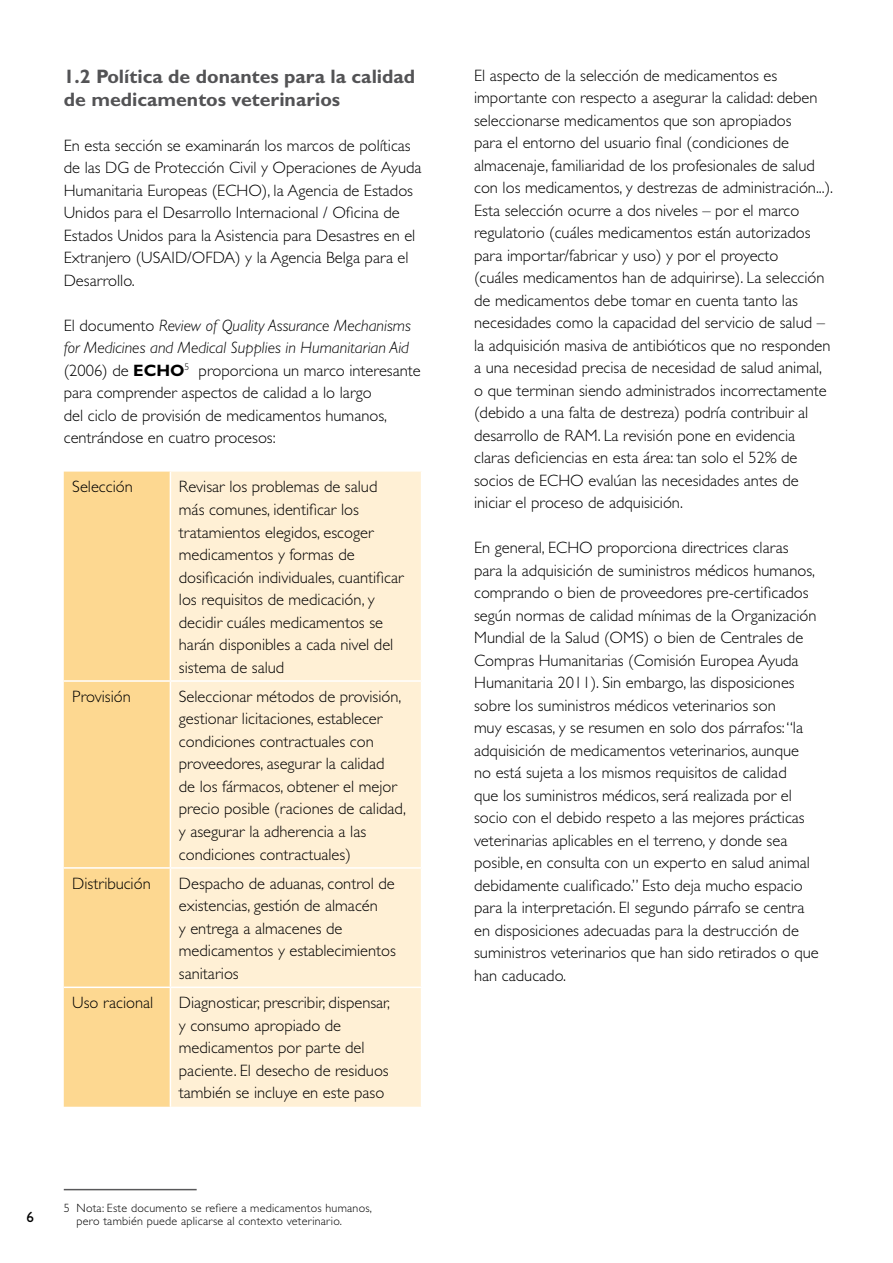
<style>
.page{position:relative;width:893px;height:1263px;background:#fff}
.page>*{position:absolute;margin:0;border:0;box-sizing:border-box;transform-origin:0 0}
.t1{font:700 19.5px/22.5px "Gill Sans";color:#535355}
.t2{font:300 16.5px/22.5px "Gill Sans";color:#000}
.t3{font:15px "Gill Sans";color:#000}
.t4{font:300 12px "Gill Sans";letter-spacing:.02em;color:#000}
.s1{font-style:italic}
.s2{font-weight:700}
</style>
<div class="page">
<div style="left:64px;top:472px;width:106px;height:635px;background:#fdd891"></div>
<div style="left:171px;top:472px;width:250px;height:635px;background:#fff0d5"></div>
<hr style="left:64px;top:680px;width:106px;height:2px;background:#fff">
<hr style="left:170px;top:680px;width:252px;height:2px;background:#fff">
<hr style="left:64px;top:867px;width:106px;height:2px;background:#fff">
<hr style="left:170px;top:867px;width:252px;height:2px;background:#fff">
<hr style="left:64px;top:986px;width:106px;height:2px;background:#fff">
<hr style="left:170px;top:986px;width:252px;height:2px;background:#fff">
<hr style="left:64px;top:1189px;width:133px;height:1px;background:#58585a">
<p class="t1" style="left:64px;top:65px;width:353px">1.2 Política de donantes para la calidad de medicamentos veterinarios</p>
<p class="t2" style="left:64px;top:134px;width:359px">En esta sección se examinarán los marcos de políticas de las DG de Protección Civil y Operaciones de Ayuda Humanitaria Europeas (ECHO), la Agencia de Estados Unidos para el Desarrollo Internacional / Oficina de Estados Unidos para la Asistencia para Desastres en el Extranjero (USAID/OFDA) y la Agencia Belga para el Desarrollo.</p>
<p class="t2" style="left:64px;top:314px;width:358px">El documento <span class="s1">Review of Quality Assurance Mechanisms for Medicines and Medical Supplies in Humanitarian Aid </span>(2006) de <span class="s2">EC HO</span> <sup>5</sup> proporciona un marco interesante para comprender aspectos de calidad a lo largo<br>del ciclo de provisión de medicamentos humanos, centrándose en cuatro procesos:</p>
<p class="t2" style="left:72px;top:476px;width:62px">Selección</p>
<p class="t2" style="left:179px;top:476px;width:226px">Revisar los problemas de salud más comunes, identificar los tratamientos elegidos, escoger medicamentos y formas de dosificación individuales, cuantificar los requisitos de medicación, y decidir cuáles medicamentos se harán disponibles a cada nivel del sistema de salud</p>
<p class="t2" style="left:72px;top:685px;width:60px">Provisión</p>
<p class="t2" style="left:179px;top:685px;width:229px">Seleccionar métodos de provisión, gestionar licitaciones, establecer condiciones contractuales con proveedores, asegurar la calidad<br>de los fármacos, obtener el mejor precio posible (raciones de calidad, y asegurar la adherencia a las condiciones contractuales)</p>
<p class="t2" style="left:72px;top:872px;width:80px">Distribución</p>
<p class="t2" style="left:179px;top:872px;width:219px">Despacho de aduanas, control de existencias, gestión de almacén<br>y entrega a almacenes de medicamentos y establecimientos sanitarios</p>
<p class="t2" style="left:72px;top:992px;width:82px">Uso racional</p>
<p class="t2" style="left:179px;top:992px;width:213px">Diagnosticar, prescribir, dispensar, y consumo apropiado de medicamentos por parte del paciente. El desecho de residuos también se incluye en este paso</p>
<p class="t4" style="left:64px;top:1201px;width:310px">5 Nota: Este documento se refiere a medicamentos humanos,</p>
<p class="t3" style="left:26px;top:1209px;width:9px">6</p>
<p class="t4" style="left:77px;top:1214px;width:267px">pero también puede aplicarse al contexto veterinario.</p>
<p class="t2" style="left:474px;top:64px;width:361px">El aspecto de la selección de medicamentos es importante con respecto a asegurar la calidad: deben seleccionarse medicamentos que son apropiados<br>para el entorno del usuario final (condiciones de almacenaje, familiaridad de los profesionales de salud con los medicamentos, y destrezas de administración...).<br>Esta selección ocurre a dos niveles – por el marco regulatorio (cuáles medicamentos están autorizados para importar/fabricar y uso) y por el proyecto<br>(cuáles medicamentos han de adquirirse). La selección de medicamentos debe tomar en cuenta tanto las necesidades como la capacidad del servicio de salud – la adquisición masiva de antibióticos que no responden a una necesidad precisa de necesidad de salud animal, o que terminan siendo administrados incorrectamente (debido a una falta de destreza) podría contribuir al desarrollo de RAM. La revisión pone en evidencia claras deficiencias en esta área: tan solo el 52% de socios de ECHO evalúan las necesidades antes de iniciar el proceso de adquisición.</p>
<p class="t2" style="left:474px;top:537px;width:346px">En general, ECHO proporciona directrices claras para la adquisición de suministros médicos humanos, comprando o bien de proveedores pre-certificados según normas de calidad mínimas de la Organización Mundial de la Salud (OMS) o bien de Centrales de Compras Humanitarias (Comisión Europea Ayuda Humanitaria 2011). Sin embargo, las disposiciones sobre los suministros médicos veterinarios son<br>muy escasas, y se resumen en solo dos párrafos: “la adquisición de medicamentos veterinarios, aunque no está sujeta a los mismos requisitos de calidad<br>que los suministros médicos, será realizada por el socio con el debido respeto a las mejores prácticas veterinarias aplicables en el terreno, y donde sea posible, en consulta con un experto en salud animal debidamente cualificado.” Esto deja mucho espacio para la interpretación. El segundo párrafo se centra en disposiciones adecuadas para la destrucción de suministros veterinarios que han sido retirados o que han caducado.</p>
</div>
